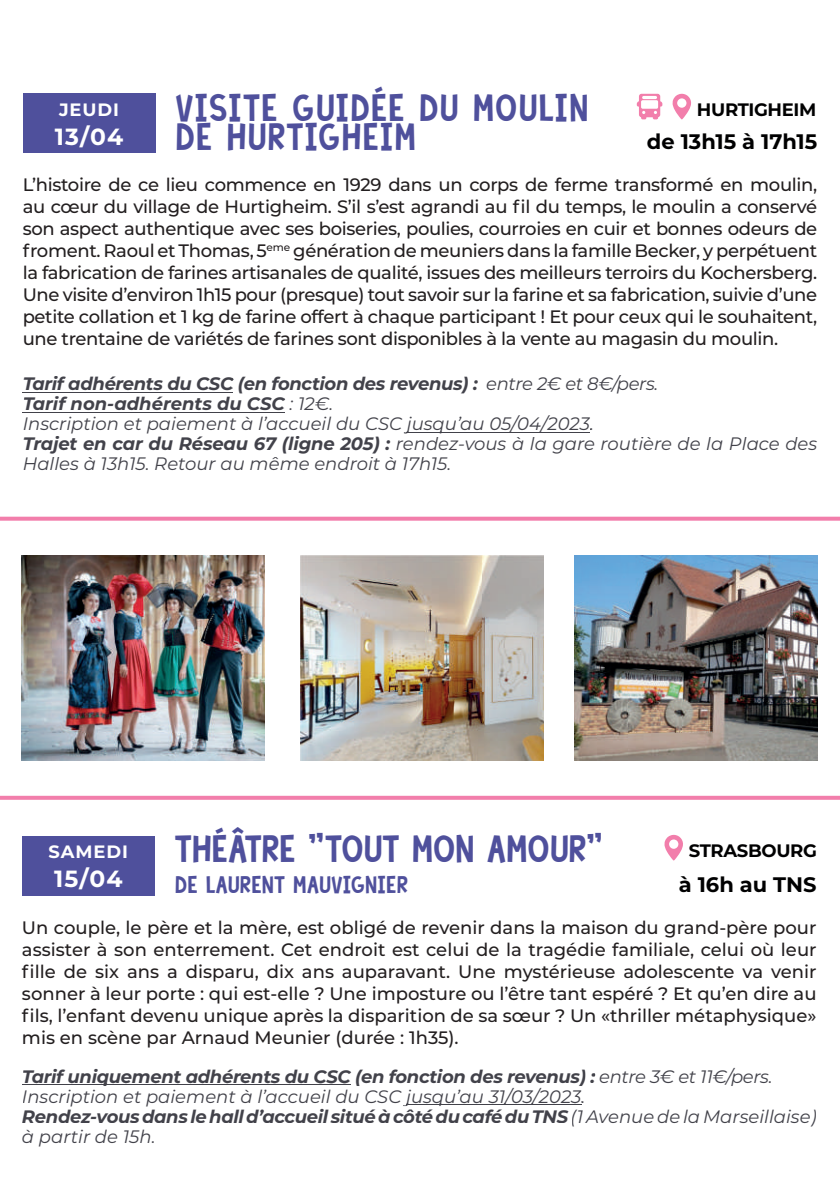
<style>
.page{position:relative;width:840px;height:1191px;background:#fff}
.page>*{position:absolute;margin:0;border:0;box-sizing:border-box;transform-origin:0 0}
.t1{font:38px/29px "Lazy Sunday";letter-spacing:.05em;color:#4f509c}
.t2{font:38px "Lazy Sunday";letter-spacing:.02em;color:#4f509c}
.t3{font:24px "Lazy Sunday";letter-spacing:.03em;color:#4f509c}
.t4{font:700 23.4px "Montserrat";letter-spacing:.05em;color:#fff}
.t5{font:700 21px "Montserrat";color:#000001}
.t6{font:500 18px/22px "Montserrat";letter-spacing:-.015em;color:#231f20;text-align:justify}
.t7{font:italic 18px/20px "Montserrat";color:#42424a}
.t8{font:700 18px "Montserrat";letter-spacing:-.02em;color:#000001}
.t9{font:700 17.8px "Montserrat";letter-spacing:.05em;color:#fff}
.s1{font-weight:700}
</style>
<div class="page">
<div style="left:23px;top:94px;width:132px;height:59px;background:#4f509c"></div>
<svg style="left:0;top:796px;width:839px;height:4px;background:#f284af"></svg>
<svg style="left:0;top:516px;width:839px;height:4px;background:#f494b9"></svg>
<hr style="left:23px;top:392px;width:210px;height:1px;background:#42424a">
<hr style="left:23px;top:412px;width:261px;height:1px;background:#42424a">
<hr style="left:406px;top:432px;width:183px;height:1px;background:#42424a">
<div style="left:22px;top:836px;width:132px;height:59px;background:#4f509c"></div>
<hr style="left:23px;top:1083px;width:327px;height:1px;background:#42424a">
<hr style="left:406px;top:1103px;width:175px;height:1px;background:#42424a">
<img style="left:22px;top:556px;width:243px;height:204px">
<img style="left:300px;top:556px;width:243px;height:204px">
<img style="left:574px;top:556px;width:242px;height:204px">
<svg style="left:636px;top:94px;width:26px;height:25px"></svg>
<svg style="left:664px;top:835px;width:19px;height:25px"></svg>
<svg style="left:672px;top:94px;width:19px;height:25px"></svg>
<h1 class="t1" style="left:176px;top:92px;width:413px">VISITE GUIDÉE DU MOULIN<br>DE HURTIGHEIM</h1>
<p class="t8" style="left:696px;top:97px;width:121px">HURTIGHEIM</p>
<p class="t9" style="left:59px;top:97px;width:61px">JEUDI</p>
<p class="t4" style="left:55px;top:119px;width:70px">13/04</p>
<p class="t5" style="left:646px;top:127px;width:172px">de 13h15 à 17h15</p>
<p class="t6" style="left:23px;top:173px;width:795px">L’histoire de ce lieu commence en 1929 dans un corps de ferme transformé en moulin, au cœur du village de Hurtigheim. S’il s’est agrandi au fil du temps, le moulin a conservé son aspect authentique avec ses boiseries, poulies, courroies en cuir et bonnes odeurs de froment. Raoul et Thomas, 5<sup>eme</sup> génération de meuniers dans la famille Becker, y perpétuent la fabrication de farines artisanales de qualité, issues des meilleurs terroirs du Kochersberg.<br>Une visite d’environ 1h15 pour (presque) tout savoir sur la farine et sa fabrication, suivie d’une petite collation et 1 kg de farine offert à chaque participant ! Et pour ceux qui le souhaitent, une trentaine de variétés de farines sont disponibles à la vente au magasin du moulin.</p>
<p class="t7" style="left:23px;top:373px;width:795px"><span class="s1">Tarif adhérents du CSC (en fonction des revenus) :</span> entre 2€ et 8€/pers.<br><span class="s1">Tarif non-adhérents du CSC</span> : 12€.<br>Inscription et paiement à l’accueil du CSC jusqu’au 05/04/2023.<br><span class="s1">Trajet en car du Réseau 67 (ligne 205) :</span> rendez-vous à la gare routière de la Place des Halles à 13h15. Retour au même endroit à 17h15.</p>
<h1 class="t2" style="left:175px;top:825px;width:429px">THÉÂTRE "TOUT MON AMOUR"</h1>
<h2 class="t3" style="left:175px;top:869px;width:234px">DE LAURENT MAUVIGNIER</h2>
<p class="t8" style="left:688px;top:838px;width:129px">STRASBOURG</p>
<p class="t9" style="left:49px;top:839px;width:81px">SAMEDI</p>
<p class="t4" style="left:54px;top:861px;width:70px">15/04</p>
<p class="t5" style="left:678px;top:869px;width:139px">à 16h au TNS</p>
<p class="t6" style="left:22px;top:915px;width:795px">Un couple, le père et la mère, est obligé de revenir dans la maison du grand-père pour assister à son enterrement. Cet endroit est celui de la tragédie familiale, celui où leur fille de six ans a disparu, dix ans auparavant. Une mystérieuse adolescente va venir sonner à leur porte : qui est-elle ? Une imposture ou l’être tant espéré ? Et qu’en dire au fils, l’enfant devenu unique après la disparition de sa sœur ? Un «thriller métaphysique» mis en scène par Arnaud Meunier (durée : 1h35).</p>
<p class="t7" style="left:22px;top:1065px;width:795px"><span class="s1">Tarif uniquement adhérents du CSC (en fonction des revenus) :</span> entre 3€ et 11€/pers.<br>Inscription et paiement à l’accueil du CSC jusqu’au 31/03/2023.<br><span class="s1">Rendez-vous dans le hall d’accueil situé à côté du café du TNS</span> (1 Avenue de la Marseillaise) à partir de 15h.</p>
</div>
